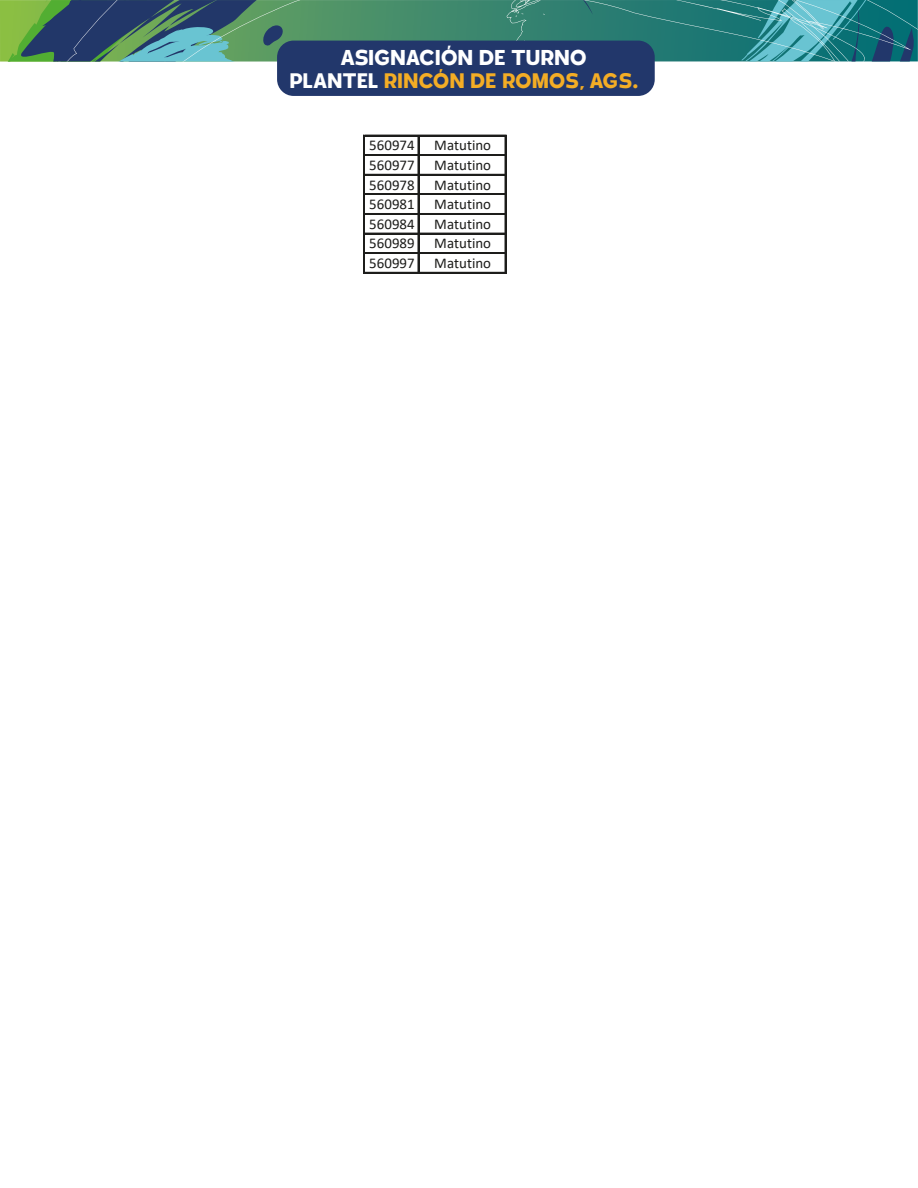
<style>
.page{position:relative;width:918px;height:1188px;background:#fff}
.page>*{position:absolute;margin:0;border:0;box-sizing:border-box;transform-origin:0 0}
.t1{font:700 21.45px "AT Allowe";letter-spacing:.005em;color:#fff}
.t2{font:700 21px "AT Allowe";letter-spacing:.005em;color:#f4ad25}
.t3{font:14.85px "Calibri";color:#1d1d1b}
.s1{color:#fff}
</style>
<div class="page">
<hr style="left:363px;top:135px;width:2px;height:139px;background:#1d1d1b">
<hr style="left:418px;top:136px;width:1px;height:138px;background:#1d1d1b">
<hr style="left:505px;top:136px;width:1px;height:138px;background:#1d1d1b">
<hr style="left:365px;top:135px;width:141px;height:1px;background:#1d1d1b">
<hr style="left:365px;top:154px;width:141px;height:1px;background:#1d1d1b">
<hr style="left:365px;top:155px;width:141px;height:1px;background:#1d1d1b">
<hr style="left:365px;top:174px;width:141px;height:2px;background:#1d1d1b">
<hr style="left:365px;top:194px;width:141px;height:1px;background:#1d1d1b">
<hr style="left:365px;top:213px;width:141px;height:2px;background:#1d1d1b">
<hr style="left:365px;top:233px;width:141px;height:1px;background:#1d1d1b">
<hr style="left:365px;top:252px;width:141px;height:1px;background:#1d1d1b">
<hr style="left:365px;top:253px;width:141px;height:1px;background:#1d1d1b">
<hr style="left:365px;top:272px;width:141px;height:2px;background:#1d1d1b">
<svg style="left:0;top:0;width:918px;height:62px;background:#3e8378"></svg>
<div style="left:277px;top:41px;width:378px;height:55px;background:#22376b;border-radius:17px"></div>
<h1 class="t1" style="left:341px;top:41px;width:247px">ASIGNACIÓN DE TURNO</h1>
<h2 class="t2" style="left:289px;top:65px;width:350px"><span class="s1">PLANTEL</span> RINCÓN DE ROMOS, AGS.</h2>
<p class="t3" style="left:369px;top:135px;width:47px">560974</p>
<p class="t3" style="left:434px;top:135px;width:58px">Matutino</p>
<p class="t3" style="left:369px;top:155px;width:47px">560977</p>
<p class="t3" style="left:434px;top:155px;width:58px">Matutino</p>
<p class="t3" style="left:369px;top:174px;width:47px">560978</p>
<p class="t3" style="left:434px;top:174px;width:58px">Matutino</p>
<p class="t3" style="left:369px;top:194px;width:47px">560981</p>
<p class="t3" style="left:434px;top:194px;width:58px">Matutino</p>
<p class="t3" style="left:369px;top:214px;width:47px">560984</p>
<p class="t3" style="left:434px;top:214px;width:58px">Matutino</p>
<p class="t3" style="left:369px;top:233px;width:47px">560989</p>
<p class="t3" style="left:434px;top:233px;width:58px">Matutino</p>
<p class="t3" style="left:369px;top:253px;width:47px">560997</p>
<p class="t3" style="left:434px;top:253px;width:58px">Matutino</p>
</div>
